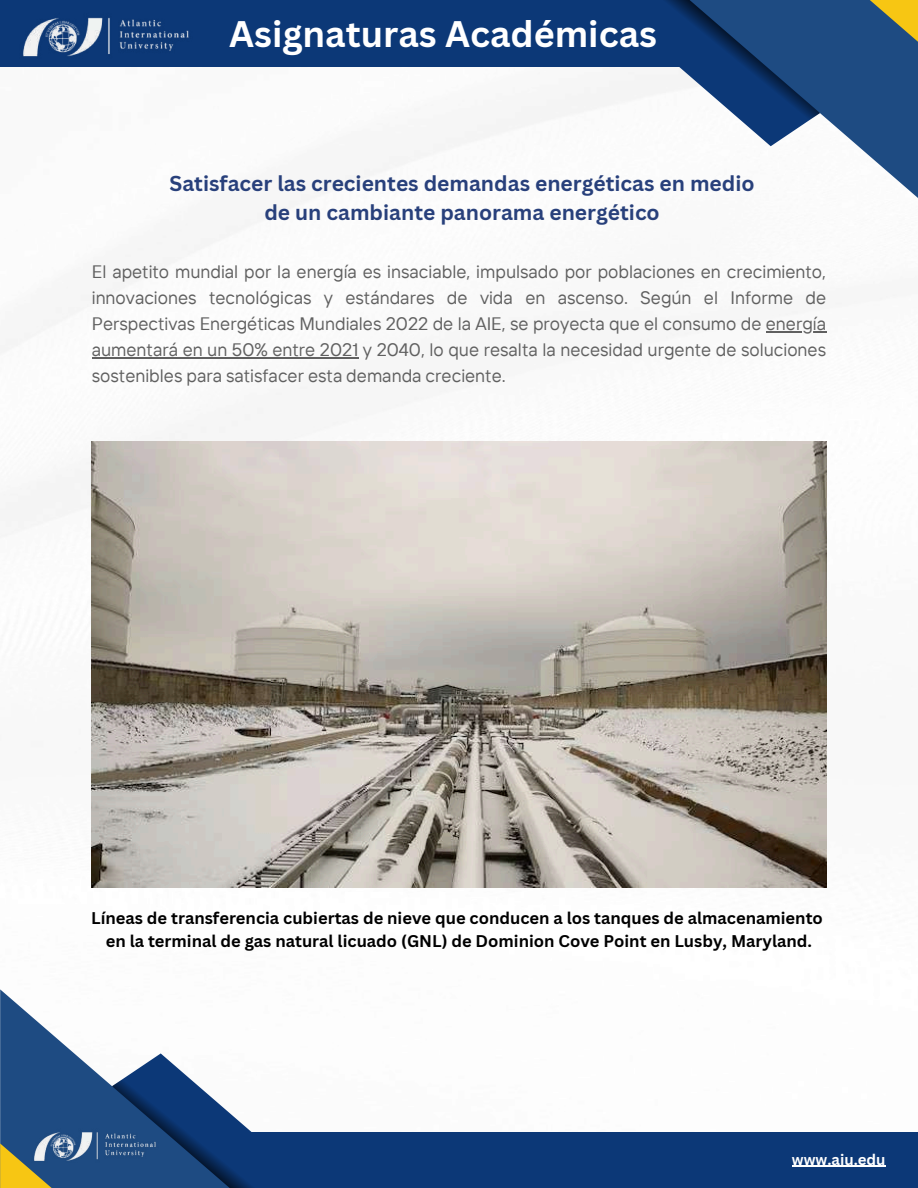
<style>
.page{position:relative;width:918px;height:1188px;background:#fff}
.page>*{position:absolute;margin:0;border:0;box-sizing:border-box;transform-origin:0 0}
.t1{font:700 36px "Canva Sans";color:#fff}
.t2{font:700 24px "Canva Sans";color:#fff}
.t3{font:700 21px/29.2px "Canva Sans";color:#28407b;text-align:center}
.t4{font:18px/25.8px "TT Interphases";color:#606060;text-align:justify}
.t5{font:700 16.5px/22.5px "Canva Sans";color:#000;text-align:center}
.t6{font:700 15px "Canva Sans";color:#fff}
</style>
<div class="page">
<img style="left:0;top:66px;width:895px;height:822px">
<div style="left:0;top:0;width:699px;height:66px;background:#0c3877"></div>
<svg style="left:648px;top:0;width:270px;height:211px"></svg>
<svg style="left:828px;top:0;width:90px;height:55px;background:#4a646b"></svg>
<svg style="left:560px;top:0;width:260px;height:146px"></svg>
<img style="left:20px;top:17px;width:172px;height:50px">
<div style="left:175px;top:1132px;width:743px;height:56px;background:#0c3877"></div>
<svg style="left:0;top:989px;width:112px;height:199px;fill:#1e4b82"></svg>
<svg style="left:0;top:1143px;width:104px;height:45px;background:#757c55"></svg>
<svg style="left:112px;top:1053px;width:140px;height:135px"></svg>
<img style="left:31px;top:1124px;width:127px;height:44px">
<hr style="left:792px;top:1166px;width:94px;height:1px;background:#fff">
<hr style="left:766px;top:331px;width:60px;height:1px;background:#606060">
<hr style="left:92px;top:357px;width:266px;height:1px;background:#606060">
<img style="left:92px;top:441px;width:734px;height:447px">
<h2 class="t2" style="left:331px;top:8px;width:296px">AIU Student Publications</h2>
<h1 class="t1" style="left:229px;top:9px;width:429px">Asignaturas Académicas</h1>
<p class="t3" style="left:169px;top:168px;width:587px">Satisfacer las crecientes demandas energéticas en medio de un cambiante panorama energético</p>
<p class="t4" style="left:92px;top:259px;width:736px">El apetito mundial por la energía es insaciable, impulsado por poblaciones en crecimiento, innovaciones tecnológicas y estándares de vida en ascenso. Según el Informe de Perspectivas Energéticas Mundiales 2022 de la AIE, se proyecta que el consumo de energía aumentará en un 50% entre 2021 y 2040, lo que resalta la necesidad urgente de soluciones sostenibles para satisfacer esta demanda creciente.</p>
<p class="t5" style="left:91px;top:906px;width:733px">Líneas de transferencia cubiertas de nieve que conducen a los tanques de almacenamiento en la terminal de gas natural licuado (GNL) de Dominion Cove Point en Lusby, Maryland.</p>
<p class="t6" style="left:792px;top:1149px;width:95px">www.aiu.edu</p>
</div>
